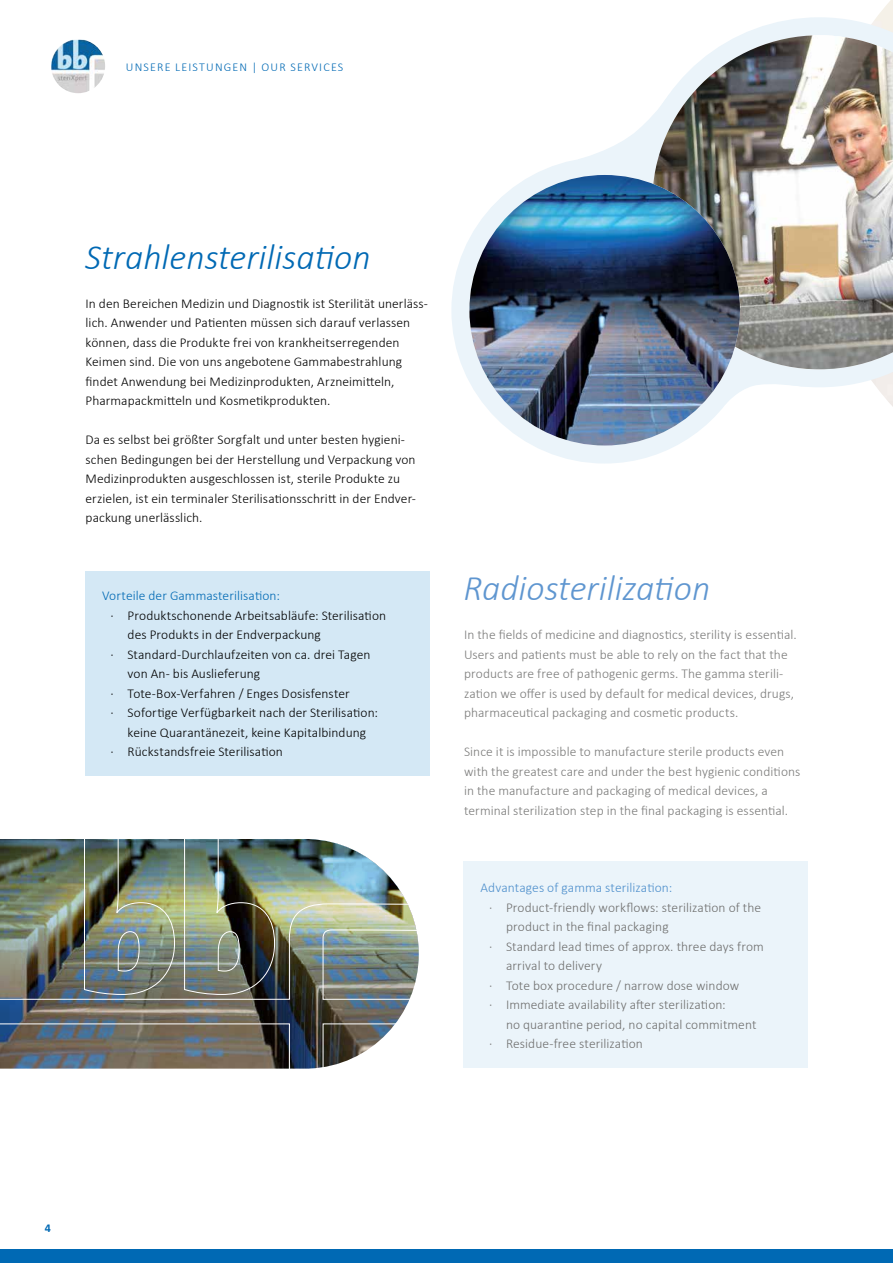
<style>
.page{position:relative;width:893px;height:1263px;background:#fff}
.page>*{position:absolute;margin:0;border:0;box-sizing:border-box;transform-origin:0 0}
.t1{font:italic 300 36px "Calibri";color:#0069b4}
.t2{font:italic 300 36px "Calibri";color:#5f96d0}
.t3{font:300 13.5px/19.5px "Calibri";letter-spacing:.005em;color:#000}
.t4{font:300 13.5px/19.5px "Calibri";letter-spacing:.005em;color:#7b7b7a}
.t5{font:300 13.5px "Calibri";letter-spacing:.005em;color:#6f6f6e}
.t6{font:300 13.5px "Calibri";letter-spacing:.005em;color:#4e8fcc}
.t7{font:300 13.5px "Calibri";letter-spacing:.005em;color:#0069b4}
.t8{font:300 12px "Calibri";letter-spacing:.1em;color:#0069b4}
.t9{font:700 12px "Calibri";color:#0069b4}
.t10{font:700 7.2px "Calibri";color:#000}
</style>
<div class="page">
<div style="left:85px;top:571px;width:344px;height:205px;background:#d4e8f5"></div>
<div style="left:463px;top:861px;width:345px;height:207px;background:#ebf4fa"></div>
<svg style="left:451px;top:8px;width:442px;height:456px"></svg>
<img style="left:652px;top:35px;width:241px;height:334px">
<img style="left:469px;top:175px;width:271px;height:271px;border-radius:135px">
<img style="left:0;top:839px;width:407px;height:64px">
<img style="left:0;top:903px;width:419px;height:166px">
<img style="left:84px;top:839px;width:91px;height:156px">
<img style="left:184px;top:839px;width:91px;height:156px">
<svg style="left:719px;top:360px;width:87px;height:44px"></svg>
<svg style="left:578px;top:93px;width:92px;height:74px"></svg>
<img style="left:51px;top:40px;width:54px;height:53px">
<div style="left:0;top:1249px;width:893px;height:14px;background:#0069b4"></div>
<p class="t8" style="left:126px;top:59px;width:219px">UNSERE LEISTUNGEN | OUR SERVICES</p>
<h1 class="t1" style="left:85px;top:234px;width:287px">Strahlensterilisation</h1>
<p class="t3" style="left:86px;top:293px;width:344px">In den Bereichen Medizin und Diagnostik ist Sterilität unerläss&shy;lich. Anwender und Patienten müssen sich darauf verlassen können, dass die Produkte frei von krankheitserregenden Keimen sind. Die von uns angebotene Gammabestrahlung findet Anwendung bei Medizinprodukten, Arzneimitteln, Pharmapackmitteln und Kosmetikprodukten.</p>
<p class="t3" style="left:86px;top:430px;width:332px">Da es selbst bei größter Sorgfalt und unter besten hygieni&shy;schen Bedingungen bei der Herstellung und Verpackung von Medizinprodukten ausgeschlossen ist, sterile Produkte zu erzielen, ist ein terminaler Sterilisationsschritt in der Endver&shy;packung unerlässlich.</p>
<p class="t10" style="left:91px;top:304px;width:42px">Einfahrt Nr. 1</p>
<p class="t10" style="left:91px;top:322px;width:82px">07151 / 94570-41 bzw. -49</p>
<p class="t10" style="left:91px;top:340px;width:54px">07151 / 94570-40</p>
<p class="t7" style="left:102px;top:587px;width:179px">Vorteile der Gammasterilisation:</p>
<p class="t3" style="left:111px;top:605px;width:277px">· Produktschonende Arbeitsabläufe: Sterilisation</p>
<p class="t3" style="left:128px;top:625px;width:195px">des Produkts in der Endverpackung</p>
<p class="t3" style="left:111px;top:644px;width:261px">· Standard-Durchlaufzeiten von ca. drei Tagen</p>
<p class="t3" style="left:128px;top:664px;width:134px">von An- bis Auslieferung</p>
<p class="t3" style="left:111px;top:683px;width:241px">· Tote-Box-Verfahren / Enges Dosisfenster</p>
<p class="t3" style="left:111px;top:703px;width:269px">· Sofortige Verfügbarkeit nach der Sterilisation:</p>
<p class="t3" style="left:128px;top:722px;width:240px">keine Quarantänezeit, keine Kapitalbindung</p>
<p class="t3" style="left:111px;top:742px;width:174px">· Rückstandsfreie Sterilisation</p>
<h1 class="t2" style="left:463px;top:566px;width:248px">Radiosterilization</h1>
<p class="t4" style="left:464px;top:625px;width:334px">In the fields of medicine and diagnostics, sterility is essential.<br>Users and patients must be able to rely on the fact that the products are free of pathogenic germs. The gamma sterili&shy;zation we offer is used by default for medical devices, drugs, pharmaceutical packaging and cosmetic products.</p>
<p class="t4" style="left:464px;top:742px;width:338px">Since it is impossible to manufacture sterile products even with the greatest care and under the best hygienic conditions in the manufacture and packaging of medical devices, a terminal sterilization step in the final packaging is essential.</p>
<p class="t6" style="left:480px;top:879px;width:193px">Advantages of gamma sterilization:</p>
<p class="t5" style="left:489px;top:899px;width:274px">· Product-friendly workflows: sterilization of the</p>
<p class="t5" style="left:506px;top:918px;width:164px">product in the final packaging</p>
<p class="t5" style="left:489px;top:938px;width:276px">· Standard lead times of approx. three days from</p>
<p class="t5" style="left:506px;top:957px;width:98px">arrival to delivery</p>
<p class="t5" style="left:489px;top:977px;width:252px">· Tote box procedure / narrow dose window</p>
<p class="t5" style="left:489px;top:996px;width:238px">· Immediate availability after sterilization:</p>
<p class="t5" style="left:506px;top:1016px;width:252px">no quarantine period, no capital commitment</p>
<p class="t5" style="left:489px;top:1035px;width:155px">· Residue-free sterilization</p>
<p class="t9" style="left:45px;top:1219px;width:8px">4</p>
</div>
